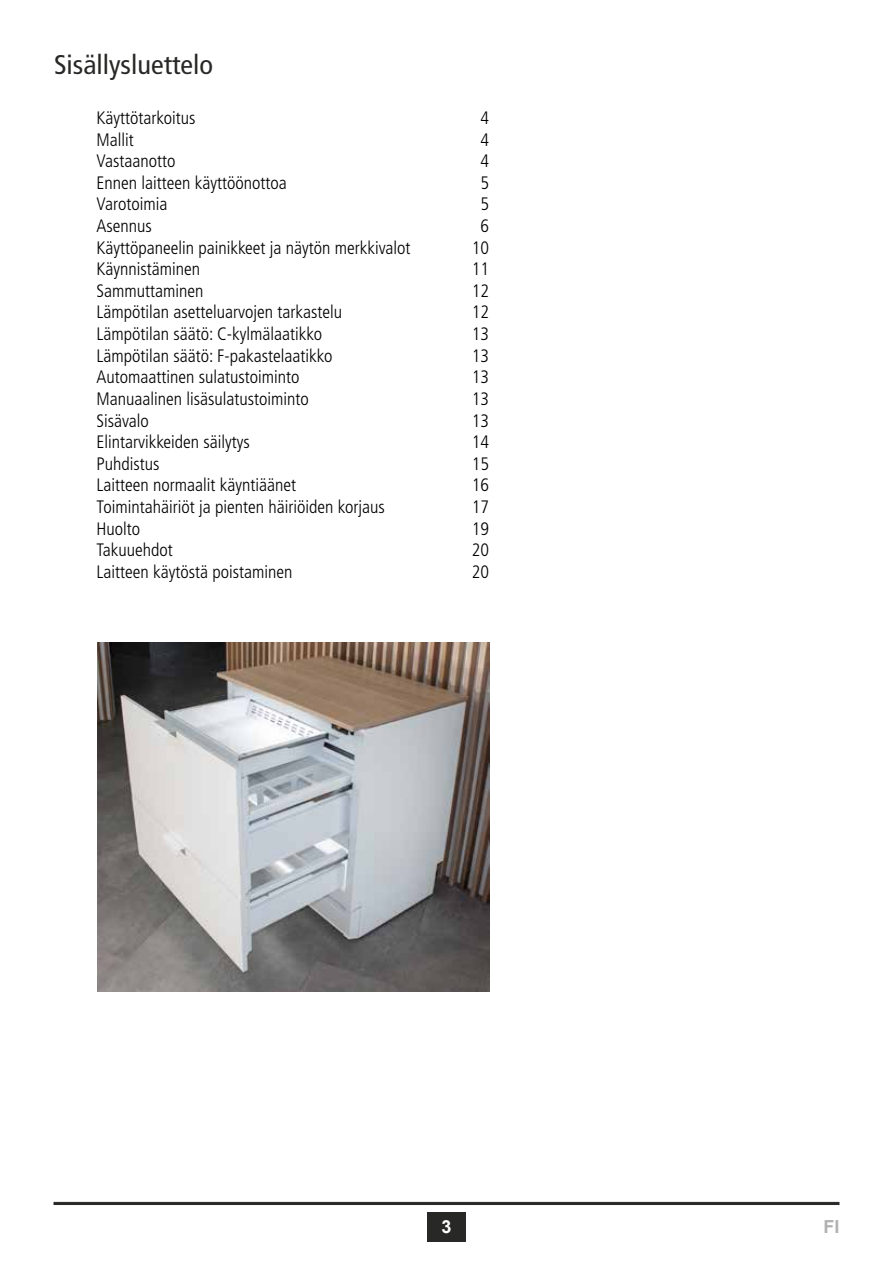
<style>
.page{position:relative;width:893px;height:1263px;background:#fff}
.page>*{position:absolute;margin:0;border:0;box-sizing:border-box;transform-origin:0 0}
.t1{font:condensed 27px "Frutiger LT Std";color:#282827;scale:1.05 1}
.t2{font:300 condensed 18px "Frutiger LT Std";color:#000}
.t3{font:700 18px "Arial";color:#b3b2b2}
.t4{font:700 18px "Arial";color:#fff}
</style>
<div class="page">
<hr style="left:54px;top:1202px;width:785px;height:3px;background:#282827">
<div style="left:427px;top:1212px;width:39px;height:30px;background:#282827"></div>
<img style="left:98px;top:642px;width:391px;height:350px">
<h1 class="t1" style="left:54px;top:49px;width:153px">Sisällysluettelo</h1>
<p class="t2" style="left:97px;top:108px;width:100px">Käyttötarkoitus</p>
<p class="t2" style="left:480px;top:108px;width:10px">4</p>
<p class="t2" style="left:97px;top:129px;width:39px">Mallit</p>
<p class="t2" style="left:480px;top:129px;width:10px">4</p>
<p class="t2" style="left:97px;top:151px;width:80px">Vastaanotto</p>
<p class="t2" style="left:480px;top:151px;width:10px">4</p>
<p class="t2" style="left:97px;top:172px;width:192px">Ennen laitteen käyttöönottoa</p>
<p class="t2" style="left:480px;top:172px;width:10px">5</p>
<p class="t2" style="left:97px;top:194px;width:72px">Varotoimia</p>
<p class="t2" style="left:480px;top:194px;width:10px">5</p>
<p class="t2" style="left:97px;top:216px;width:57px">Asennus</p>
<p class="t2" style="left:480px;top:216px;width:10px">6</p>
<p class="t2" style="left:97px;top:237px;width:316px">Käyttöpaneelin painikkeet ja näytön merkkivalot</p>
<p class="t2" style="left:472px;top:237px;width:19px">10</p>
<p class="t2" style="left:97px;top:259px;width:105px">Käynnistäminen</p>
<p class="t2" style="left:472px;top:259px;width:19px">11</p>
<p class="t2" style="left:97px;top:280px;width:109px">Sammuttaminen</p>
<p class="t2" style="left:472px;top:280px;width:19px">12</p>
<p class="t2" style="left:97px;top:302px;width:247px">Lämpötilan asetteluarvojen tarkastelu</p>
<p class="t2" style="left:472px;top:302px;width:19px">12</p>
<p class="t2" style="left:97px;top:324px;width:227px">Lämpötilan säätö: C-kylmälaatikko</p>
<p class="t2" style="left:472px;top:324px;width:19px">13</p>
<p class="t2" style="left:97px;top:345px;width:237px">Lämpötilan säätö: F-pakastelaatikko</p>
<p class="t2" style="left:472px;top:345px;width:19px">13</p>
<p class="t2" style="left:97px;top:367px;width:205px">Automaattinen sulatustoiminto</p>
<p class="t2" style="left:472px;top:367px;width:19px">13</p>
<p class="t2" style="left:97px;top:388px;width:214px">Manuaalinen lisäsulatustoiminto</p>
<p class="t2" style="left:472px;top:388px;width:19px">13</p>
<p class="t2" style="left:97px;top:410px;width:54px">Sisävalo</p>
<p class="t2" style="left:472px;top:410px;width:19px">13</p>
<p class="t2" style="left:97px;top:432px;width:155px">Elintarvikkeiden säilytys</p>
<p class="t2" style="left:472px;top:432px;width:19px">14</p>
<p class="t2" style="left:97px;top:453px;width:65px">Puhdistus</p>
<p class="t2" style="left:472px;top:453px;width:19px">15</p>
<p class="t2" style="left:97px;top:475px;width:201px">Laitteen normaalit käyntiäänet</p>
<p class="t2" style="left:472px;top:475px;width:19px">16</p>
<p class="t2" style="left:97px;top:496px;width:290px">Toimintahäiriöt ja pienten häiriöiden korjaus</p>
<p class="t2" style="left:472px;top:496px;width:19px">17</p>
<p class="t2" style="left:97px;top:518px;width:45px">Huolto</p>
<p class="t2" style="left:472px;top:518px;width:19px">19</p>
<p class="t2" style="left:97px;top:540px;width:78px">Takuuehdot</p>
<p class="t2" style="left:472px;top:540px;width:19px">20</p>
<p class="t2" style="left:97px;top:561px;width:198px">Laitteen käytöstä poistaminen</p>
<p class="t2" style="left:472px;top:561px;width:19px">20</p>
<p class="t4" style="left:441px;top:1214px;width:12px">3</p>
<p class="t3" style="left:823px;top:1214px;width:18px">FI</p>
</div>
